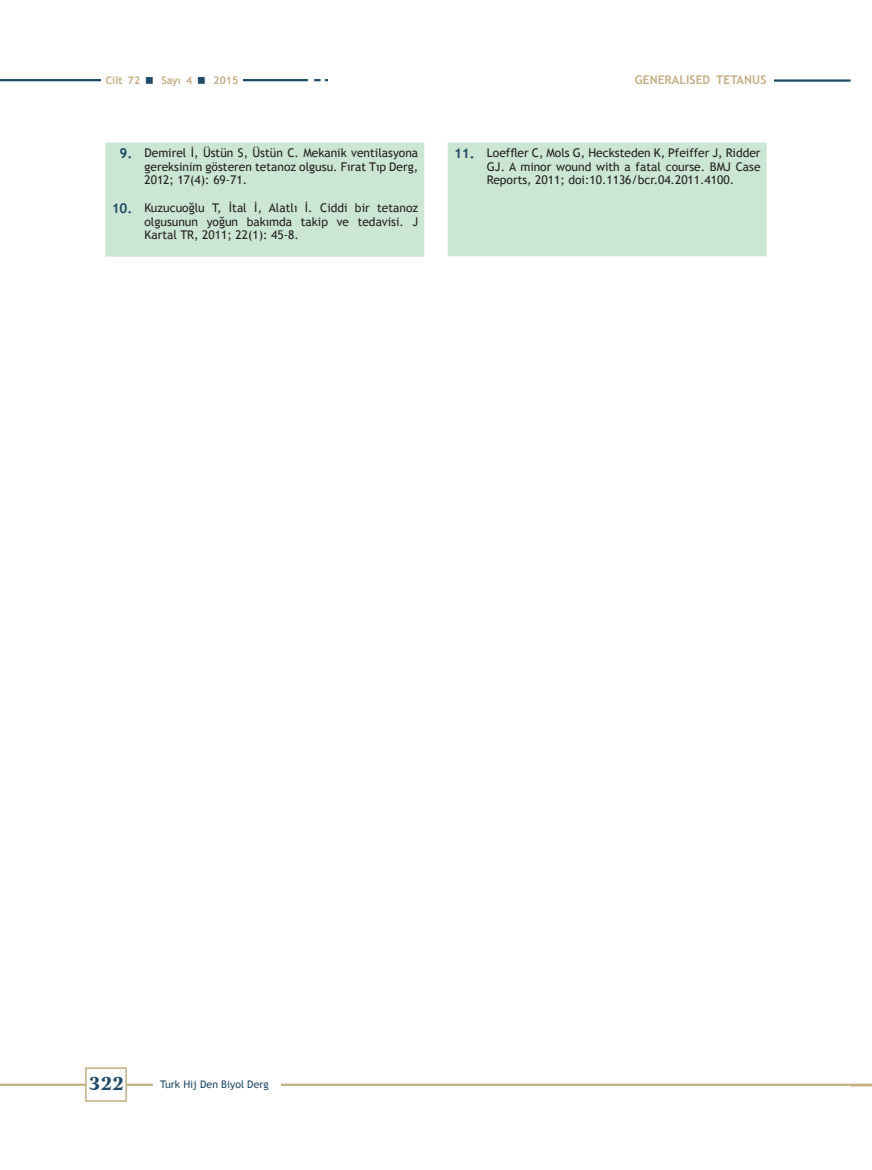
<style>
.page{position:relative;width:872px;height:1170px;background:#fff}
.page>*{position:absolute;margin:0;border:0;box-sizing:border-box;transform-origin:0 0}
.t1{font:900 18px "Arrus BT";color:#1e4967}
.metin{font:700 13.5px "Trebuchet MS";color:#1e4967}
.metin-2{font:12px/13.5px "Trebuchet MS";color:#231f20;text-align:justify}
.metin-3{font:700 12px "Trebuchet MS";color:#c4ae83}
.t2{font:10.5px "Trebuchet MS";color:#1e4967}
.t3{font:700 10.5px "Trebuchet MS";color:#c4ae83}
</style>
<div class="page">
<hr style="left:0;top:79px;width:328px;height:2px;background:#1e4967">
<hr style="left:850px;top:1083px;width:22px;height:2px;background:#c4ae83">
<hr style="left:0;top:1083px;width:850px;height:2px;background:#c4ae83">
<div style="left:85px;top:1067px;width:42px;height:34px;background:#fff;border:2px solid #c4ae83"></div>
<div style="left:153px;top:1077px;width:128px;height:14px;background:#fff"></div>
<div style="left:101px;top:75px;width:141px;height:13px;background:#fff"></div>
<svg style="left:308px;top:79px;width:6px;height:2px"></svg>
<svg style="left:320px;top:79px;width:5px;height:3px"></svg>
<hr style="left:774px;top:79px;width:76px;height:3px;background:#1e4967">
<hr style="left:850px;top:1084px;width:22px;height:2px;background:#c4ae83">
<div style="left:105px;top:142px;width:319px;height:115px;background:#cbe6d3"></div>
<div style="left:447px;top:142px;width:319px;height:114px;background:#cbe6d3"></div>
<p class="t3" style="left:106px;top:74px;width:36px">Cilt 72</p>
<p class="t3" style="left:161px;top:74px;width:33px">Sayı 4</p>
<p class="t3" style="left:214px;top:74px;width:26px">2015</p>
<p class="metin-3" style="left:635px;top:72px;width:133px">GENERALISED TETANUS</p>
<p class="metin" style="left:120px;top:145px;width:14px">9.</p>
<p class="metin-2" style="left:144px;top:146px;width:275px">Demirel İ, Üstün S, Üstün C. Mekanik ventilasyona gereksinim gösteren tetanoz olgusu. Fırat Tıp Derg, 2012; 17(4): 69-71.</p>
<p class="metin" style="left:112px;top:200px;width:22px">10.</p>
<p class="metin-2" style="left:144px;top:201px;width:275px">Kuzucuoğlu T, İtal İ, Alatlı İ. Ciddi bir tetanoz olgusunun yoğun bakımda takip ve tedavisi. J Kartal TR, 2011; 22(1): 45-8.</p>
<p class="metin" style="left:454px;top:145px;width:22px">11.</p>
<p class="metin-2" style="left:487px;top:146px;width:275px">Loeffler C, Mols G, Hecksteden K, Pfeiffer J, Ridder GJ. A minor wound with a fatal course. BMJ Case Reports, 2011; doi:10.1136/bcr.04.2011.4100.</p>
<h1 class="t1" style="left:89px;top:1071px;width:37px">322</h1>
<p class="t2" style="left:160px;top:1078px;width:110px">Turk Hij Den Biyol Derg</p>
</div>
